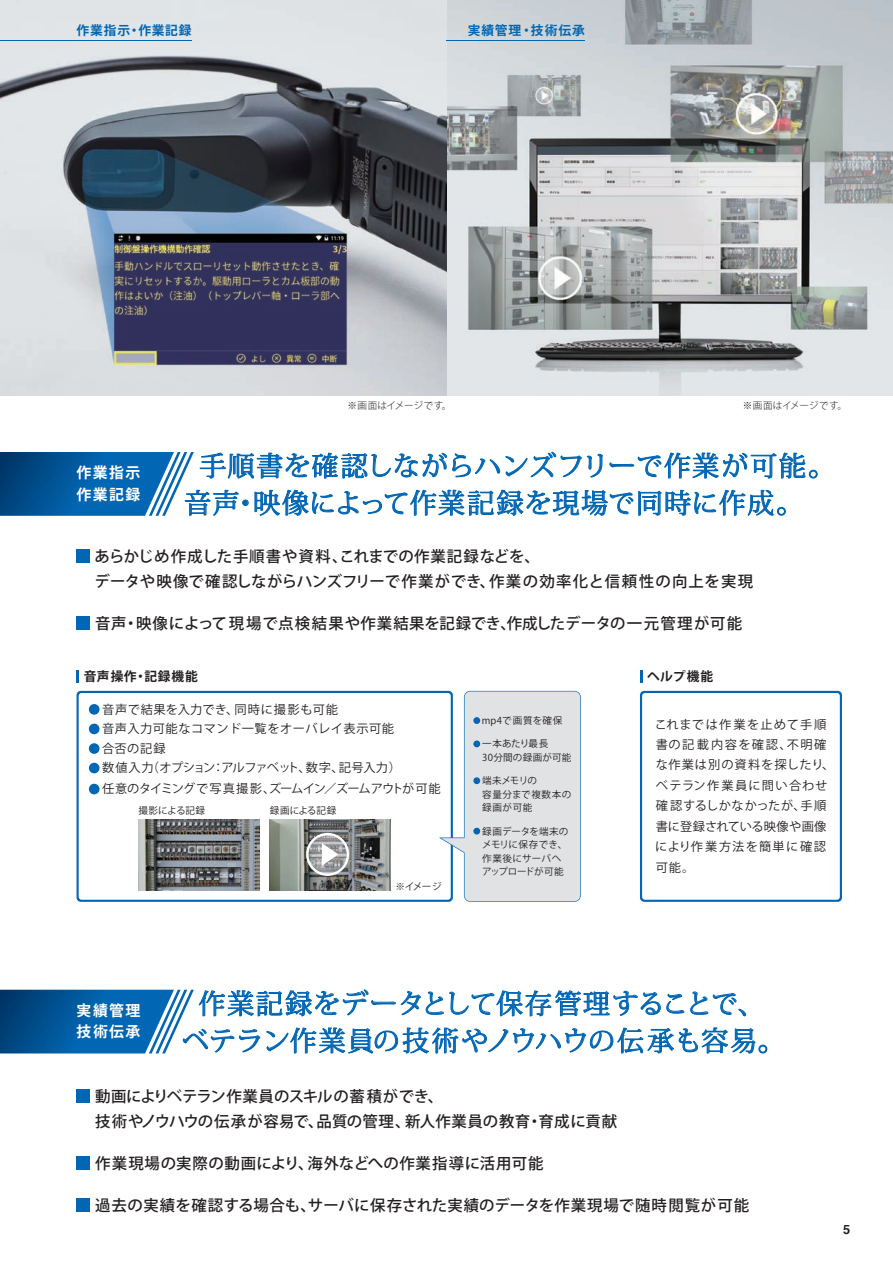
<style>
.page{position:relative;width:893px;height:1263px;background:#fff}
.page>*{position:absolute;margin:0;border:0;box-sizing:border-box;transform-origin:0 0}
.t1{font:27.15px/37.2px "Koz Min Pro";letter-spacing:.02em;color:#0166b3}
.t2{font:27.15px/37.2px "Koz Min Pro";color:#0166b3;text-align:center}
.t3{font:500 15.45px/25px "Koz Go Pro";letter-spacing:.035em;color:#231f20}
.t4{font:500 15.45px/25px "Koz Go Pro";letter-spacing:.015em;color:#231f20}
.t5{font:700 14.85px/21.3px "Koz Go Pro";letter-spacing:.095em;color:#fff}
.t6{font:700 12.75px "Koz Go Pro";letter-spacing:.075em;color:#0166b3}
.t7{font:700 12.75px "Koz Go Pro";letter-spacing:.055em;color:#231f20}
.t8{font:700 12.75px "Helvetica";color:#231f20}
.t9{font:12.15px/20.4px "Koz Go Pro";letter-spacing:.08em;color:#231f20}
.t10{font:12.15px/21px "Koz Go Pro";letter-spacing:-.04em;color:#231f20}
.t11{font:12.15px "Koz Go Pro";letter-spacing:.04em;color:#231f20}
.t12{font:9.6px/13.6px "Koz Go Pro";letter-spacing:.02em;color:#231f20}
.t13{font:300 9.6px "Koz Go Pro";letter-spacing:.01em;color:#231f20}
.t14{font:9.6px/13.6px "Koz Go Pro";letter-spacing:.04em;color:#231f20}
.t15{font:9.6px "Koz Go Pro";color:#231f20}
</style>
<div class="page">
<img style="left:0;top:0;width:893px;height:395px">
<hr style="left:0;top:40px;width:191px;height:1px;background:#0166b3">
<hr style="left:446px;top:40px;width:139px;height:1px;background:#0166b3">
<svg style="left:0;top:452px;width:818px;height:64px"></svg>
<svg style="left:0;top:989px;width:767px;height:64px"></svg>
<svg style="left:640px;top:670px;width:2px;height:13px"></svg>
<div style="left:77px;top:549px;width:13px;height:14px;background:#0166b3"></div>
<div style="left:77px;top:617px;width:13px;height:13px;background:#0166b3"></div>
<div style="left:77px;top:1089px;width:13px;height:13px;background:#0166b3"></div>
<div style="left:77px;top:1156px;width:13px;height:14px;background:#0166b3"></div>
<div style="left:77px;top:1198px;width:13px;height:13px;background:#0166b3"></div>
<svg style="left:77px;top:670px;width:2px;height:13px"></svg>
<div style="left:640px;top:691px;width:202px;height:211px;background:#0166b3;border-radius:4px"></div>
<div style="left:642px;top:693px;width:198px;height:207px;background:#fff;border-radius:3px"></div>
<svg style="left:77px;top:691px;width:376px;height:211px;background:#116fb7"></svg>
<div style="left:79px;top:693px;width:372px;height:207px;background:#fff;border-radius:3px"></div>
<div style="left:89px;top:704px;width:10px;height:11px;background:#0166b3;border-radius:50%"></div>
<div style="left:89px;top:763px;width:10px;height:10px;background:#0166b3;border-radius:50%"></div>
<div style="left:89px;top:784px;width:10px;height:10px;background:#0166b3;border-radius:50%"></div>
<div style="left:89px;top:743px;width:10px;height:11px;background:#0166b3;border-radius:50%"></div>
<img style="left:139px;top:819px;width:121px;height:71px">
<img style="left:270px;top:819px;width:121px;height:71px">
<svg style="left:307px;top:834px;width:41px;height:41px"></svg>
<svg style="left:322px;top:843px;width:16px;height:23px"></svg>
<div style="left:306px;top:833px;width:43px;height:43px;border:2px solid #fff;border-radius:50%"></div>
<svg style="left:439px;top:691px;width:142px;height:211px;background:#dee2e6"></svg>
<div style="left:473px;top:777px;width:7px;height:7px;background:#0166b3;border-radius:50%"></div>
<div style="left:473px;top:740px;width:7px;height:7px;background:#0166b3;border-radius:50%"></div>
<div style="left:473px;top:717px;width:7px;height:7px;background:#0166b3;border-radius:50%"></div>
<div style="left:473px;top:828px;width:7px;height:6px;background:#0166b3;border-radius:50%"></div>
<div style="left:89px;top:724px;width:10px;height:10px;background:#0166b3;border-radius:50%"></div>
<p class="t6" style="left:77px;top:22px;width:117px">作業指示・作業記録</p>
<p class="t6" style="left:468px;top:22px;width:119px">実績管理・技術伝承</p>
<p class="t13" style="left:347px;top:400px;width:106px">※画面はイメージです。</p>
<p class="t13" style="left:743px;top:400px;width:106px">※画面はイメージです。</p>
<p class="t5" style="left:77px;top:463px;width:65px">作業指示作業記録</p>
<h1 class="t1" style="left:184px;top:446px;width:652px;text-indent:15px">手順書を確認しながらハンズフリーで作業が可能。音声・映像によって作業記録を現場で同時に作成。</h1>
<p class="t3" style="left:95px;top:545px;width:660px">あらかじめ作成した手順書や資料、これまでの作業記録などを、<br>データや映像で確認しながらハンズフリーで作業ができ、作業の効率化と信頼性の向上を実現</p>
<p class="t3" style="left:95px;top:612px;width:648px">音声・映像によって現場で点検結果や作業結果を記録でき、作成したデータの一元管理が可能</p>
<p class="t7" style="left:84px;top:668px;width:116px">音声操作・記録機能</p>
<p class="t11" style="left:102px;top:701px;width:237px">音声で結果を入力でき、同時に撮影も可能</p>
<p class="t11" style="left:102px;top:721px;width:293px">音声入力可能なコマンド一覧をオーバレイ表示可能</p>
<p class="t11" style="left:102px;top:740px;width:65px">合否の記録</p>
<p class="t10" style="left:102px;top:757px;width:340px">数値入力（オプション：アルファベット、数字、記号入力）<br>任意のタイミングで写真撮影、ズームイン／ズームアウトが可能</p>
<p class="t15" style="left:139px;top:804px;width:68px">撮影による記録</p>
<p class="t12" style="left:270px;top:803px;width:68px">録画による記録</p>
<p class="t12" style="left:395px;top:879px;width:48px">※イメージ</p>
<p class="t12" style="left:482px;top:714px;width:82px">mp4で画質を確保</p>
<p class="t12" style="left:482px;top:737px;width:91px">一本あたり最長<br>30分間の録画が可能</p>
<p class="t14" style="left:482px;top:774px;width:91px">端未メモリの<br>容量分まで複数本の録画が可能</p>
<p class="t12" style="left:482px;top:824px;width:88px">録画データを端末のメモリに保存でき、作業後にサーバへアップロードが可能</p>
<p class="t7" style="left:647px;top:668px;width:68px">ヘルプ機能</p>
<p class="t9" style="left:655px;top:714px;width:181px">これまでは作業を止めて手順書の記載内容を確認、不明確な作業は別の資料を探したり、ベテラン作業員に問い合わせ確認するしかなかったが、手順書に登録されている映像や画像により作業方法を簡単に確認可能。</p>
<p class="t5" style="left:77px;top:1001px;width:65px">実績管理技術伝承</p>
<h1 class="t2" style="left:182px;top:984px;width:604px">作業記録をデータとして保存管理することで、<br>ベテラン作業員の技術やノウハウの伝承も容易。</h1>
<p class="t4" style="left:95px;top:1084px;width:523px">動画によりベテラン作業員のスキルの蓄積ができ、<br>技術やノウハウの伝承が容易で、品質の管理、新人作業員の教育・育成に貢献</p>
<p class="t3" style="left:95px;top:1152px;width:450px">作業現場の実際の動画により、海外などへの作業指導に活用可能</p>
<p class="t3" style="left:95px;top:1193px;width:655px">過去の実績を確認する場合も、サーバに保存された実績のデータを作業現場で随時閲覧が可能</p>
<p class="t8" style="left:843px;top:1219px;width:9px">5</p>
</div>
